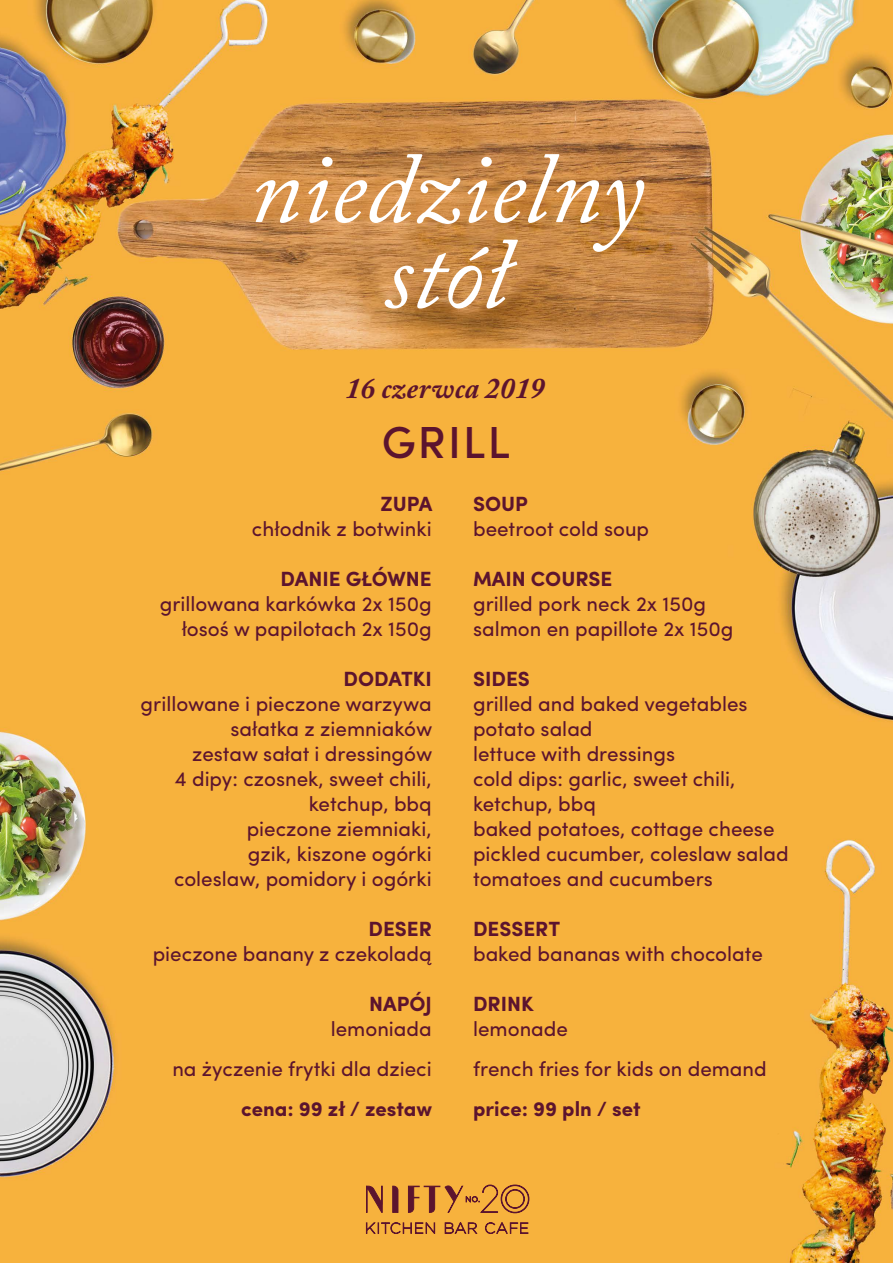
<style>
.page{position:relative;width:893px;height:1263px;background:#fff}
.page>*{position:absolute;margin:0;border:0;box-sizing:border-box;transform-origin:0 0}
.t1{font:italic 100.5px/85.5px "Adobe Caslon Pro";color:#fff;text-align:center}
.t2{font:500 45px "Sofia Pro";letter-spacing:.05em;color:#5c142e}
.t3{font:italic 700 30px "Adobe Caslon Pro";color:#5c142e}
.t4{font:20.55px/25px "Sofia Pro";color:#5c142e}
.t5{font:700 20.55px "Sofia Pro";color:#5c142e}
</style>
<div class="page">
<img style="left:0;top:0;width:893px;height:1263px">
<svg style="left:366px;top:1222px;width:69px;height:12px"></svg>
<svg style="left:445px;top:1222px;width:32px;height:12px"></svg>
<svg style="left:485px;top:1222px;width:43px;height:12px"></svg>
<svg style="left:392px;top:1186px;width:6px;height:27px"></svg>
<svg style="left:366px;top:1186px;width:17px;height:27px"></svg>
<svg style="left:408px;top:1185px;width:121px;height:28px;background:#ce8838"></svg>
<h1 class="t1" style="left:250px;top:145px;width:395px">niedzielny stół</h1>
<h3 class="t3" style="left:346px;top:370px;width:201px">16 czerwca 2019</h3>
<h2 class="t2" style="left:382px;top:409px;width:130px">GRILL</h2>
<p class="t5" style="left:380px;top:488px;width:53px">ZUPA</p>
<p class="t4" style="left:252px;top:515px;width:181px">chłodnik z botwinki</p>
<p class="t5" style="left:281px;top:563px;width:153px">DANIE GŁÓWNE</p>
<p class="t4" style="left:160px;top:590px;width:274px;text-align:right">grillowana karkówka 2x 150g łosoś w papilotach 2x 150g</p>
<p class="t5" style="left:343px;top:663px;width:90px">DODATKI</p>
<p class="t4" style="left:141px;top:690px;width:293px;text-align:right">grillowane i pieczone warzywa sałatka z ziemniaków<br>zestaw sałat i dressingów<br>4 dipy: czosnek, sweet chili, ketchup, bbq<br>pieczone ziemniaki,<br>gzik, kiszone ogórki<br>coleslaw, pomidory i ogórki</p>
<p class="t5" style="left:368px;top:913px;width:65px">DESER</p>
<p class="t4" style="left:153px;top:940px;width:281px">pieczone banany z czekoladą</p>
<p class="t5" style="left:369px;top:988px;width:64px">NAPÓJ</p>
<p class="t4" style="left:172px;top:1007px;width:261px;line-height:40px;text-align:right">lemoniada<br>na życzenie frytki dla dzieci</p>
<p class="t5" style="left:241px;top:1093px;width:193px">cena: 99 zł / zestaw</p>
<p class="t5" style="left:473px;top:488px;width:56px">SOUP</p>
<p class="t4" style="left:473px;top:515px;width:178px">beetroot cold soup</p>
<p class="t5" style="left:473px;top:563px;width:141px">MAIN COURSE</p>
<p class="t4" style="left:473px;top:590px;width:262px">grilled pork neck 2x 150g salmon en papillote 2x 150g</p>
<p class="t5" style="left:473px;top:663px;width:58px">SIDES</p>
<p class="t4" style="left:473px;top:690px;width:317px">grilled and baked vegetables potato salad<br>lettuce with dressings<br>cold dips: garlic, sweet chili, ketchup, bbq<br>baked potatoes, cottage cheese pickled cucumber, coleslaw salad tomatoes and cucumbers</p>
<p class="t5" style="left:473px;top:913px;width:89px">DESSERT</p>
<p class="t4" style="left:473px;top:940px;width:291px">baked bananas with chocolate</p>
<p class="t5" style="left:473px;top:988px;width:62px">DRINK</p>
<p class="t4" style="left:473px;top:1007px;width:295px;line-height:40px">lemonade<br>french fries for kids on demand</p>
<p class="t5" style="left:473px;top:1093px;width:169px">price: 99 pln / set</p>
</div>
